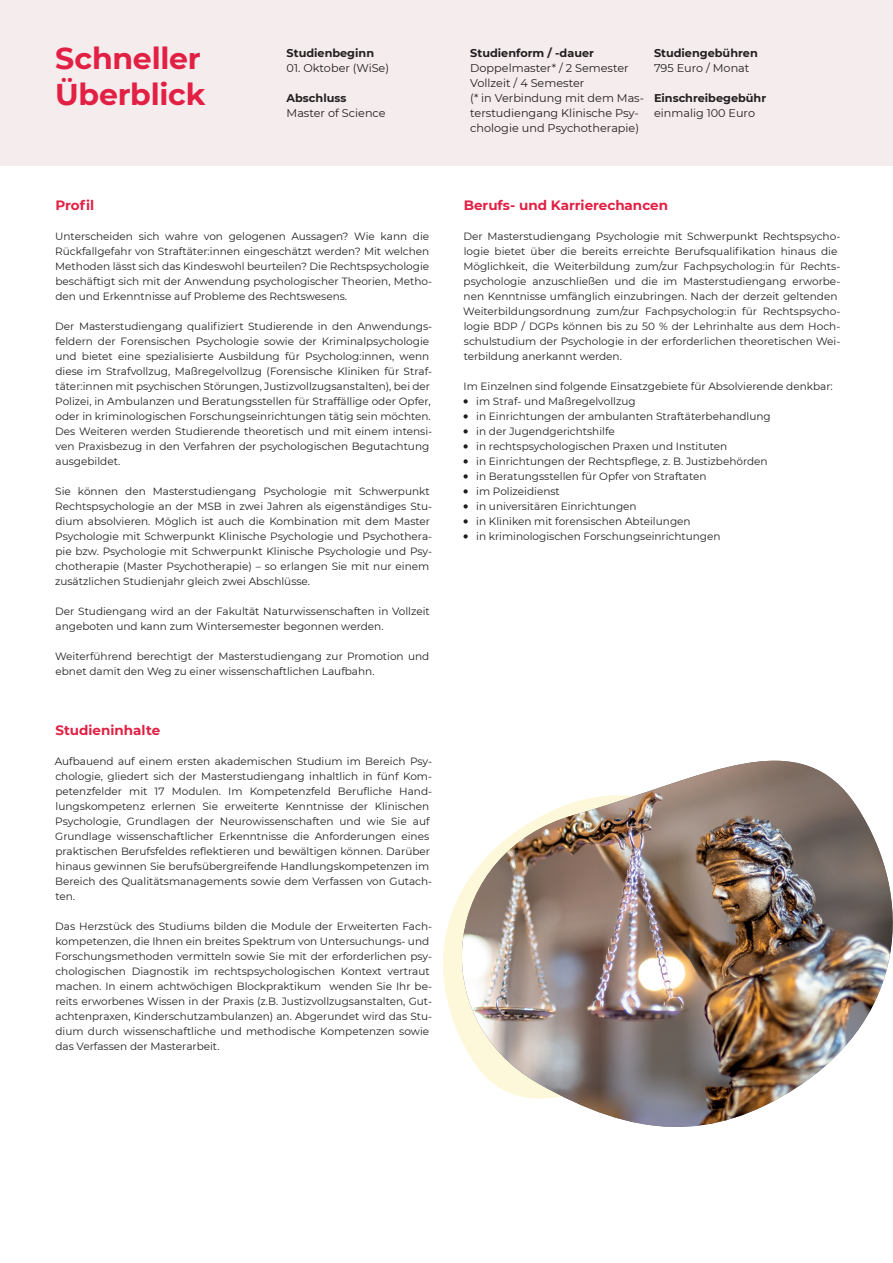
<style>
.page{position:relative;width:893px;height:1263px;background:#fff}
.page>*{position:absolute;margin:0;border:0;box-sizing:border-box;transform-origin:0 0}
.t1{font:700 30px/36px "Montserrat";letter-spacing:-.01em;color:#e22044}
.t2{font:700 13.5px "Montserrat";color:#e22044}
.t3{font:11.25px/15px "Montserrat";color:#231f20}
.t4{font:700 11.25px "Montserrat";color:#231f20}
.t5{font:10.5px/15px "Montserrat";color:#231f20}
</style>
<div class="page">
<img style="left:443px;top:761px;width:450px;height:366px">
<div style="left:0;top:0;width:893px;height:165px;background:#f5ecee"></div>
<svg style="left:463px;top:399px;width:5px;height:5px"></svg>
<svg style="left:463px;top:414px;width:5px;height:5px"></svg>
<svg style="left:463px;top:429px;width:5px;height:5px"></svg>
<svg style="left:463px;top:444px;width:5px;height:5px"></svg>
<svg style="left:463px;top:459px;width:5px;height:5px"></svg>
<svg style="left:463px;top:474px;width:5px;height:5px"></svg>
<svg style="left:463px;top:489px;width:5px;height:5px"></svg>
<svg style="left:463px;top:504px;width:5px;height:5px"></svg>
<svg style="left:463px;top:519px;width:5px;height:5px"></svg>
<svg style="left:463px;top:534px;width:5px;height:5px"></svg>
<h1 class="t1" style="left:55px;top:39px;width:152px">Schneller<br>Überblick</h1>
<p class="t4" style="left:287px;top:45px;width:89px">Studienbeginn</p>
<p class="t3" style="left:287px;top:60px;width:104px">01. Oktober (WiSe)</p>
<p class="t4" style="left:287px;top:90px;width:61px">Abschluss</p>
<p class="t3" style="left:287px;top:105px;width:101px">Master of Science</p>
<p class="t2" style="left:55px;top:195px;width:40px">Profil</p>
<p class="t5" style="left:55px;top:228px;width:378px">Unterscheiden sich wahre von gelogenen Aussagen? Wie kann die Rückfallgefahr von Straftäter:innen eingeschätzt werden? Mit welchen Methoden lässt sich das Kindeswohl beurteilen? Die Rechtspsychologie beschäftigt sich mit der Anwendung psychologischer Theorien, Metho&shy;den und Erkenntnisse auf Probleme des Rechtswesens.</p>
<p class="t5" style="left:55px;top:318px;width:378px">Der Masterstudiengang qualifiziert Studierende in den Anwendungs&shy;feldern der Forensischen Psychologie sowie der Kriminalpsychologie und bietet eine spezialisierte Ausbildung für Psycholog:innen, wenn diese im Strafvollzug, Maßregelvollzug (Forensische Kliniken für Straf&shy;täter:innen mit psychischen Störungen, Justizvollzugsanstalten), bei der Polizei, in Ambulanzen und Beratungsstellen für Straffällige oder Opfer, oder in kriminologischen Forschungseinrichtungen tätig sein möchten.<br>Des Weiteren werden Studierende theoretisch und mit einem intensi&shy;ven Praxisbezug in den Verfahren der psychologischen Begutachtung ausgebildet.</p>
<p class="t5" style="left:55px;top:483px;width:379px">Sie können den Masterstudiengang Psychologie mit Schwerpunkt Rechtspsychologie an der MSB in zwei Jahren als eigenständiges Stu&shy;dium absolvieren. Möglich ist auch die Kombination mit dem Master Psychologie mit Schwerpunkt Klinische Psychologie und Psychothera&shy;pie bzw. Psychologie mit Schwerpunkt Klinische Psychologie und Psy&shy;chotherapie (Master Psychotherapie) – so erlangen Sie mit nur einem zusätzlichen Studienjahr gleich zwei Abschlüsse.</p>
<p class="t5" style="left:55px;top:603px;width:376px">Der Studiengang wird an der Fakultät Naturwissenschaften in Vollzeit angeboten und kann zum Wintersemester begonnen werden.</p>
<p class="t5" style="left:55px;top:648px;width:376px">Weiterführend berechtigt der Masterstudiengang zur Promotion und ebnet damit den Weg zu einer wissenschaftlichen Laufbahn.</p>
<p class="t2" style="left:55px;top:720px;width:106px">Studieninhalte</p>
<p class="t5" style="left:55px;top:753px;width:379px">Aufbauend auf einem ersten akademischen Studium im Bereich Psy&shy;chologie, gliedert sich der Masterstudiengang inhaltlich in fünf Kom&shy;petenzfelder mit 17 Modulen. Im Kompetenzfeld Berufliche Hand&shy;lungskompetenz erlernen Sie erweiterte Kenntnisse der Klinischen Psychologie, Grundlagen der Neurowissenschaften und wie Sie auf Grundlage wissenschaftlicher Erkenntnisse die Anforderungen eines praktischen Berufsfeldes reflektieren und bewältigen können. Darüber hinaus gewinnen Sie berufsübergreifende Handlungskompetenzen im Bereich des Qualitätsmanagements sowie dem Verfassen von Gutach&shy;ten.</p>
<p class="t5" style="left:55px;top:918px;width:378px">Das Herzstück des Studiums bilden die Module der Erweiterten Fach&shy;kompetenzen, die Ihnen ein breites Spektrum von Untersuchungs- und Forschungsmethoden vermitteln sowie Sie mit der erforderlichen psy&shy;chologischen Diagnostik im rechtspsychologischen Kontext vertraut machen. In einem achtwöchigen Blockpraktikum wenden Sie Ihr be&shy;reits erworbenes Wissen in der Praxis (z.B. Justizvollzugsanstalten, Gut&shy;achtenpraxen, Kinderschutzambulanzen) an. Abgerundet wird das Stu&shy;dium durch wissenschaftliche und methodische Kompetenzen sowie das Verfassen der Masterarbeit.</p>
<p class="t4" style="left:470px;top:45px;width:125px">Studienform / -dauer</p>
<p class="t3" style="left:470px;top:60px;width:175px">Doppelmaster* / 2 Semester<br>Vollzeit / 4 Semester<br>(* in Verbindung mit dem Mas&shy;terstudiengang Klinische Psy&shy;chologie und Psychotherapie)</p>
<p class="t4" style="left:654px;top:45px;width:105px">Studiengebühren</p>
<p class="t3" style="left:654px;top:60px;width:97px">795 Euro / Monat</p>
<p class="t4" style="left:654px;top:90px;width:114px">Einschreibegebühr</p>
<p class="t3" style="left:654px;top:105px;width:103px">einmalig 100 Euro</p>
<p class="t2" style="left:464px;top:195px;width:206px">Berufs- und Karrierechancen</p>
<p class="t5" style="left:463px;top:228px;width:379px">Der Masterstudiengang Psychologie mit Schwerpunkt Rechtspsycho&shy;logie bietet über die bereits erreichte Berufsqualifikation hinaus die Möglichkeit, die Weiterbildung zum/zur Fachpsycholog:in für Rechts&shy;psychologie anzuschließen und die im Masterstudiengang erworbe&shy;nen Kenntnisse umfänglich einzubringen. Nach der derzeit geltenden Weiterbildungsordnung zum/zur Fachpsycholog:in für Rechtspsycho&shy;logie BDP / DGPs können bis zu 50 % der Lehrinhalte aus dem Hoch&shy;schulstudium der Psychologie in der erforderlichen theoretischen Wei&shy;terbildung anerkannt werden.</p>
<p class="t5" style="left:476px;top:378px;width:358px;text-indent:-13px">Im Einzelnen sind folgende Einsatzgebiete für Absolvierende denkbar: im Straf- und Maßregelvollzug<br>in Einrichtungen der ambulanten Straftäterbehandlung<br>in der Jugendgerichtshilfe<br>in rechtspsychologischen Praxen und Instituten<br>in Einrichtungen der Rechtspflege, z. B. Justizbehörden<br>in Beratungsstellen für Opfer von Straftaten<br>im Polizeidienst<br>in universitären Einrichtungen<br>in Kliniken mit forensischen Abteilungen<br>in kriminologischen Forschungseinrichtungen</p>
</div>
